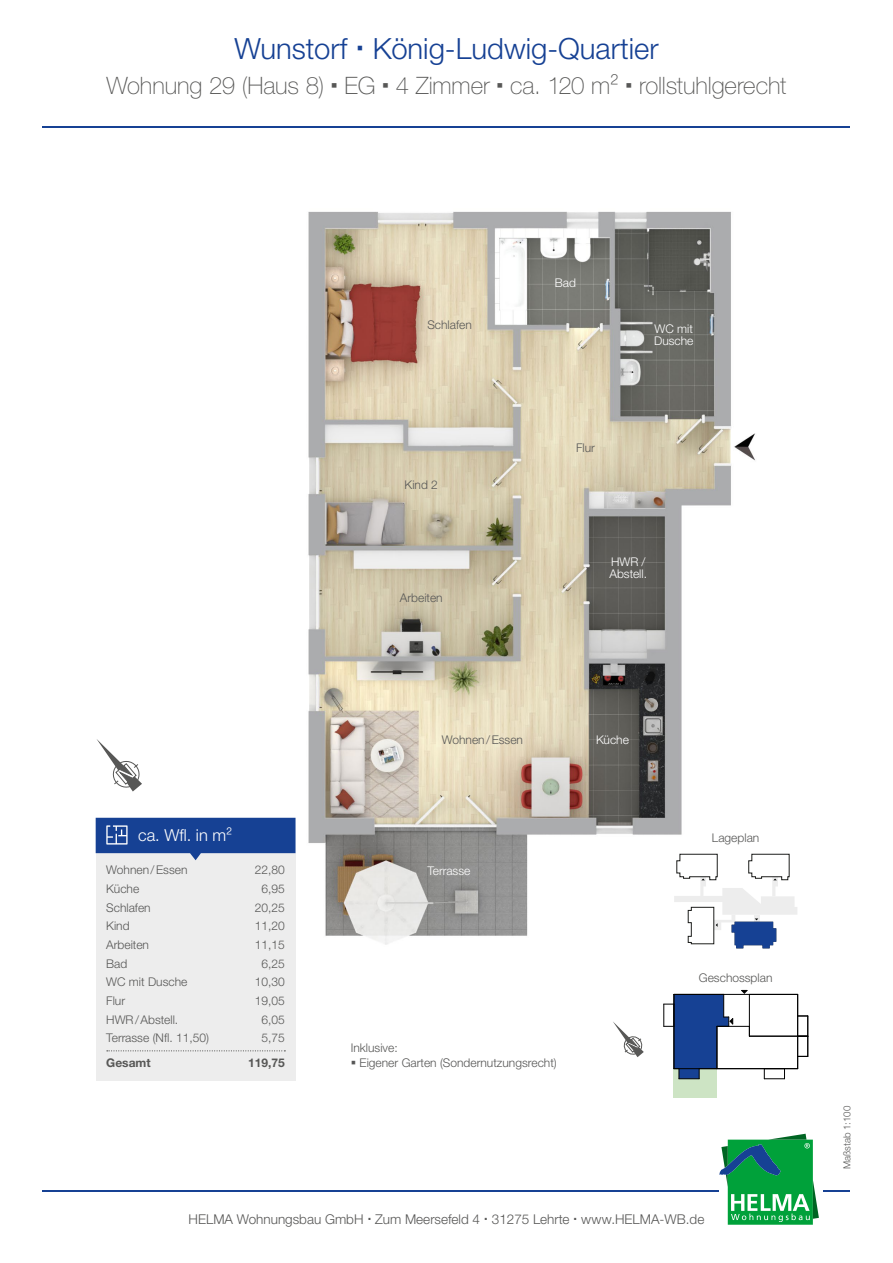
<style>
.page{position:relative;width:893px;height:1263px;background:#fff}
.page>*{position:absolute;margin:0;border:0;box-sizing:border-box;transform-origin:0 0}
.t1{font:300 39px "Helvetica Neue LTW1 G";letter-spacing:-.005em;color:#575756}
.t2{font:300 29.25px "Helvetica Neue LTW1 G";color:#164194}
.t3{font:100 24px "Helvetica Neue LTW1 G";letter-spacing:-.005em;color:#575756}
.t4{font:300 16.5px "Helvetica Neue LTW1 G";color:#fff}
.t5{font:300 13.5px "Helvetica Neue LTW1 G";color:#575756}
.t6{font:300 12px "Helvetica Neue LTW1 G";color:#575756}
.t7{font:300 12px/12px "Helvetica Neue LTW1 G";color:#fff}
.t8{font:700 12px "Helvetica Neue LTW1 G";color:#575756}
.t9{font:300 9.75px "Helvetica Neue LTW1 G";color:#575756}
.s1{font-size:24px}
</style>
<div class="page">
<hr style="left:43px;top:1191px;width:807px;height:1px;background:#164194">
<hr style="left:43px;top:126px;width:807px;height:2px;background:#164194">
<div style="left:719px;top:1134px;width:104px;height:91px;background:#fff"></div>
<svg style="left:719px;top:1134px;width:100px;height:91px"></svg>
<img style="left:95px;top:211px;width:695px;height:738px">
<div style="left:674px;top:1069px;width:43px;height:28px;background:#cde4c4"></div>
<hr style="left:717px;top:1026px;width:32px;height:1px;background:#000">
<hr style="left:749px;top:1036px;width:59px;height:1px;background:#000">
<hr style="left:749px;top:994px;width:1px;height:42px;background:#000">
<svg style="left:764px;top:1069px;width:21px;height:10px"></svg>
<svg style="left:663px;top:994px;width:70px;height:85px"></svg>
<svg style="left:798px;top:994px;width:10px;height:75px"></svg>
<svg style="left:741px;top:989px;width:7px;height:5px"></svg>
<hr style="left:674px;top:1068px;width:124px;height:1px;background:#000">
<hr style="left:797px;top:994px;width:1px;height:75px;background:#000">
<hr style="left:674px;top:994px;width:124px;height:1px;background:#000">
<hr style="left:674px;top:994px;width:1px;height:75px;background:#000">
<svg style="left:613px;top:1022px;width:31px;height:35px"></svg>
<svg style="left:674px;top:854px;width:123px;height:94px"></svg>
<svg style="left:96px;top:739px;width:46px;height:52px"></svg>
<div style="left:96px;top:853px;width:200px;height:227px;background:#ededed"></div>
<svg style="left:107px;top:1050px;width:178px;height:1px"></svg>
<svg style="left:96px;top:818px;width:200px;height:42px;background:#3c5fa3"></svg>
<h2 class="t2" style="left:234px;top:30px;width:426px">Wunstorf König-Ludwig-Quartier</h2>
<h3 class="t3" style="left:107px;top:71px;width:681px">Wohnung 29 (Haus 8) EG 4 Zimmer ca. 120 m² rollstuhlgerecht</h3>
<h1 class="t1" style="left:94px;top:62px;width:306px">Wohnung 29 <span class="s1">(Haus 8)</span></h1>
<p class="t7" style="left:555px;top:277px;width:23px">Bad</p>
<p class="t6" style="left:427px;top:317px;width:46px">Schlafen</p>
<p class="t7" style="left:654px;top:323px;width:41px">WC mit<br>Dusche</p>
<h3 class="t4" style="left:138px;top:825px;width:96px">ca. Wfl. in m²</h3>
<p class="t6" style="left:106px;top:863px;width:83px">Wohnen / Essen</p>
<p class="t6" style="left:255px;top:863px;width:32px">22,80</p>
<p class="t6" style="left:106px;top:881px;width:34px">Küche</p>
<p class="t6" style="left:262px;top:881px;width:25px">6,95</p>
<p class="t6" style="left:106px;top:900px;width:46px">Schlafen</p>
<p class="t6" style="left:255px;top:900px;width:32px">20,25</p>
<p class="t6" style="left:106px;top:919px;width:25px">Kind</p>
<p class="t6" style="left:255px;top:919px;width:32px">11,20</p>
<p class="t6" style="left:106px;top:937px;width:44px">Arbeiten</p>
<p class="t6" style="left:255px;top:937px;width:32px">11,15</p>
<p class="t6" style="left:106px;top:956px;width:23px">Bad</p>
<p class="t6" style="left:262px;top:956px;width:25px">6,25</p>
<p class="t6" style="left:106px;top:975px;width:83px">WC mit Dusche</p>
<p class="t6" style="left:255px;top:975px;width:32px">10,30</p>
<p class="t6" style="left:106px;top:993px;width:20px">Flur</p>
<p class="t6" style="left:255px;top:993px;width:32px">19,05</p>
<p class="t6" style="left:106px;top:1012px;width:73px">HWR / Abstell.</p>
<p class="t6" style="left:262px;top:1012px;width:25px">6,05</p>
<p class="t6" style="left:106px;top:1031px;width:104px">Terrasse (Nfl. 11,50)</p>
<p class="t6" style="left:262px;top:1031px;width:25px">5,75</p>
<p class="t8" style="left:106px;top:1056px;width:46px">Gesamt</p>
<p class="t8" style="left:248px;top:1056px;width:38px">119,75</p>
<p class="t6" style="left:405px;top:477px;width:35px">Kind 2</p>
<p class="t6" style="left:400px;top:590px;width:44px">Arbeiten</p>
<p class="t6" style="left:442px;top:732px;width:83px">Wohnen / Essen</p>
<p class="t7" style="left:427px;top:864px;width:45px">Terrasse</p>
<p class="t6" style="left:576px;top:440px;width:20px">Flur</p>
<p class="t7" style="left:609px;top:556px;width:39px">HWR /<br>Abstell.</p>
<p class="t7" style="left:596px;top:734px;width:34px">Küche</p>
<p class="t6" style="left:351px;top:1041px;width:48px">Inklusive:</p>
<p class="t6" style="left:351px;top:1056px;width:207px">▪ Eigener Garten (Sondernutzungsrecht)</p>
<p class="t6" style="left:712px;top:830px;width:49px">Lageplan</p>
<p class="t6" style="left:699px;top:971px;width:75px">Geschossplan</p>
<p class="t5" style="left:189px;top:1210px;width:517px">HELMA Wohnungsbau GmbH Zum Meersefeld 4 31275 Lehrte www.HELMA-WB.de</p>
<p class="t9" style="left:841px;top:1169px;width:65px;rotate:-90deg">Maßstab 1:100</p>
</div>
